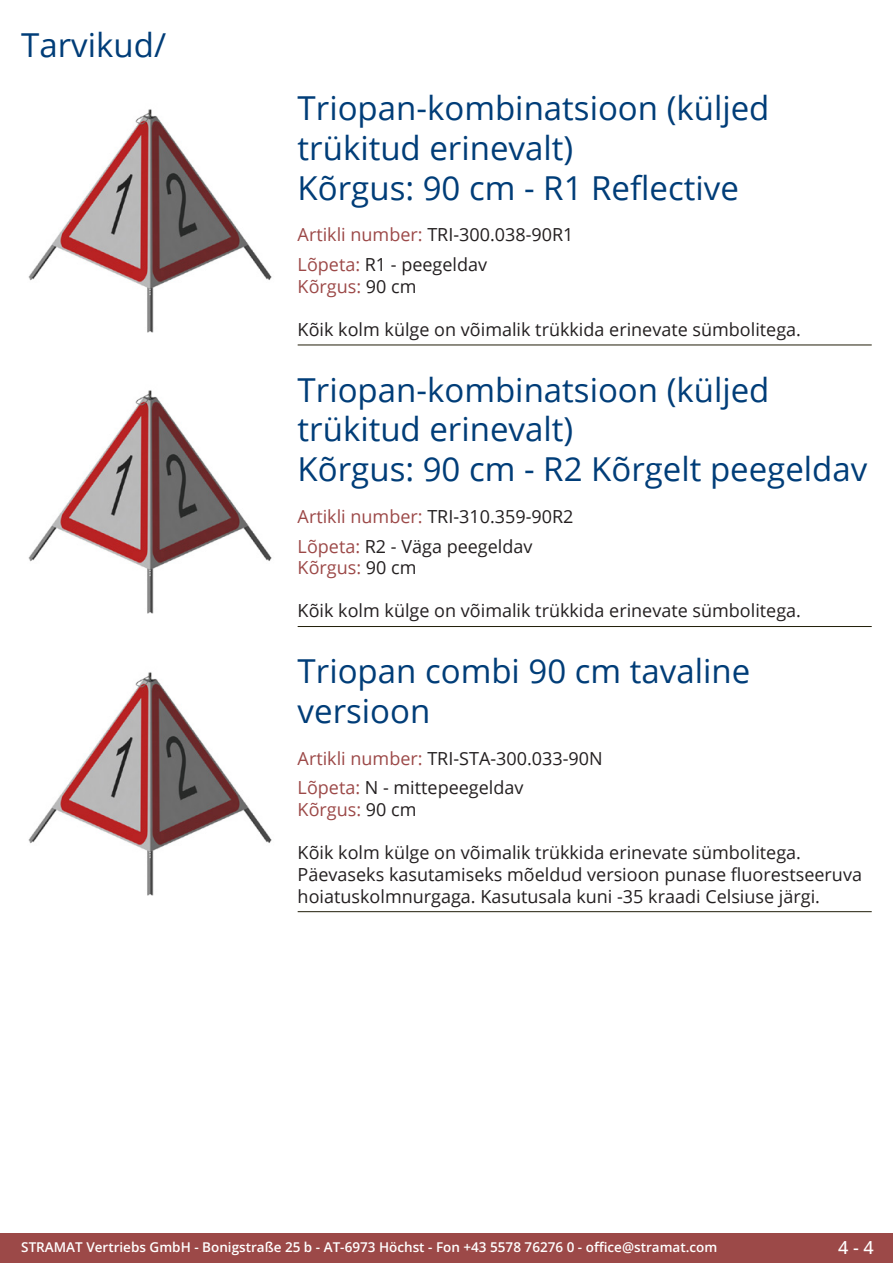
<style>
.page{position:relative;width:893px;height:1263px;background:#fff}
.page>*{position:absolute;margin:0;border:0;box-sizing:border-box;transform-origin:0 0}
.Produkttitel{font:33px/39.6px "Open Sans";color:#003d78}
.RastTitel{font:33px "Open Sans";color:#003d78}
.Beschreibung_Text{font:18px/21.6px "Open Sans";color:#231f20}
.TechDaten_Überschrif{font:18px "Open Sans";color:#231f20}
.t1{font:500 18px "Open Sans";color:#fff}
.t2{font:600 13.5px "Open Sans";color:#fff}
.s1{color:#9c4948}
</style>
<div class="page">
<div style="left:0;top:1233px;width:893px;height:30px;background:#9c4948"></div>
<hr style="left:298px;top:345px;width:574px;height:1px;background:#201d08">
<hr style="left:298px;top:626px;width:574px;height:1px;background:#201d08">
<hr style="left:298px;top:911px;width:574px;height:1px;background:#201d08">
<img style="left:28px;top:109px;width:244px;height:224px">
<img style="left:28px;top:390px;width:244px;height:224px">
<img style="left:28px;top:672px;width:244px;height:224px">
<p class="RastTitel" style="left:21px;top:22px;width:146px">Tarvikud/</p>
<p class="Produkttitel" style="left:298px;top:88px;width:473px">Triopan-kombinatsioon (küljed trükitud erinevalt)<br>Kõrgus: 90 cm - R1 Reflective</p>
<p class="TechDaten_Überschrif" style="left:298px;top:222px;width:277px"><span class="s1">Artikli number:</span> TRI-300.038-90R1</p>
<p class="Beschreibung_Text" style="left:298px;top:253px;width:191px"><span class="s1">Lõpeta:</span> R1 - peegeldav<br><span class="s1">Kõrgus:</span> 90 cm</p>
<p class="Beschreibung_Text" style="left:298px;top:318px;width:505px">Kõik kolm külge on võimalik trükkida erinevate sümbolitega.</p>
<p class="Produkttitel" style="left:298px;top:369px;width:571px">Triopan-kombinatsioon (küljed trükitud erinevalt)<br>Kõrgus: 90 cm - R2 Kõrgelt peegeldav</p>
<p class="TechDaten_Überschrif" style="left:298px;top:504px;width:277px"><span class="s1">Artikli number:</span> TRI-310.359-90R2</p>
<p class="Beschreibung_Text" style="left:298px;top:535px;width:236px"><span class="s1">Lõpeta:</span> R2 - Väga peegeldav<br><span class="s1">Kõrgus:</span> 90 cm</p>
<p class="Beschreibung_Text" style="left:298px;top:599px;width:505px">Kõik kolm külge on võimalik trükkida erinevate sümbolitega.</p>
<p class="Produkttitel" style="left:298px;top:651px;width:454px">Triopan combi 90 cm tavaline versioon</p>
<p class="TechDaten_Überschrif" style="left:298px;top:746px;width:307px"><span class="s1">Artikli number:</span> TRI-STA-300.033-90N</p>
<p class="Beschreibung_Text" style="left:298px;top:777px;width:227px"><span class="s1">Lõpeta:</span> N - mittepeegeldav<br><span class="s1">Kõrgus:</span> 90 cm</p>
<p class="Beschreibung_Text" style="left:298px;top:841px;width:566px">Kõik kolm külge on võimalik trükkida erinevate sümbolitega.<br>Päevaseks kasutamiseks mõeldud versioon punase fluorestseeruva hoiatuskolmnurgaga. Kasutusala kuni -35 kraadi Celsiuse järgi.</p>
<p class="t2" style="left:21px;top:1238px;width:698px">STRAMAT Vertriebs GmbH - Bonigstraße 25 b - AT-6973 Höchst - Fon +43 5578 76276 0 - office@stramat.com</p>
<p class="t1" style="left:838px;top:1234px;width:37px">4 - 4</p>
</div>
